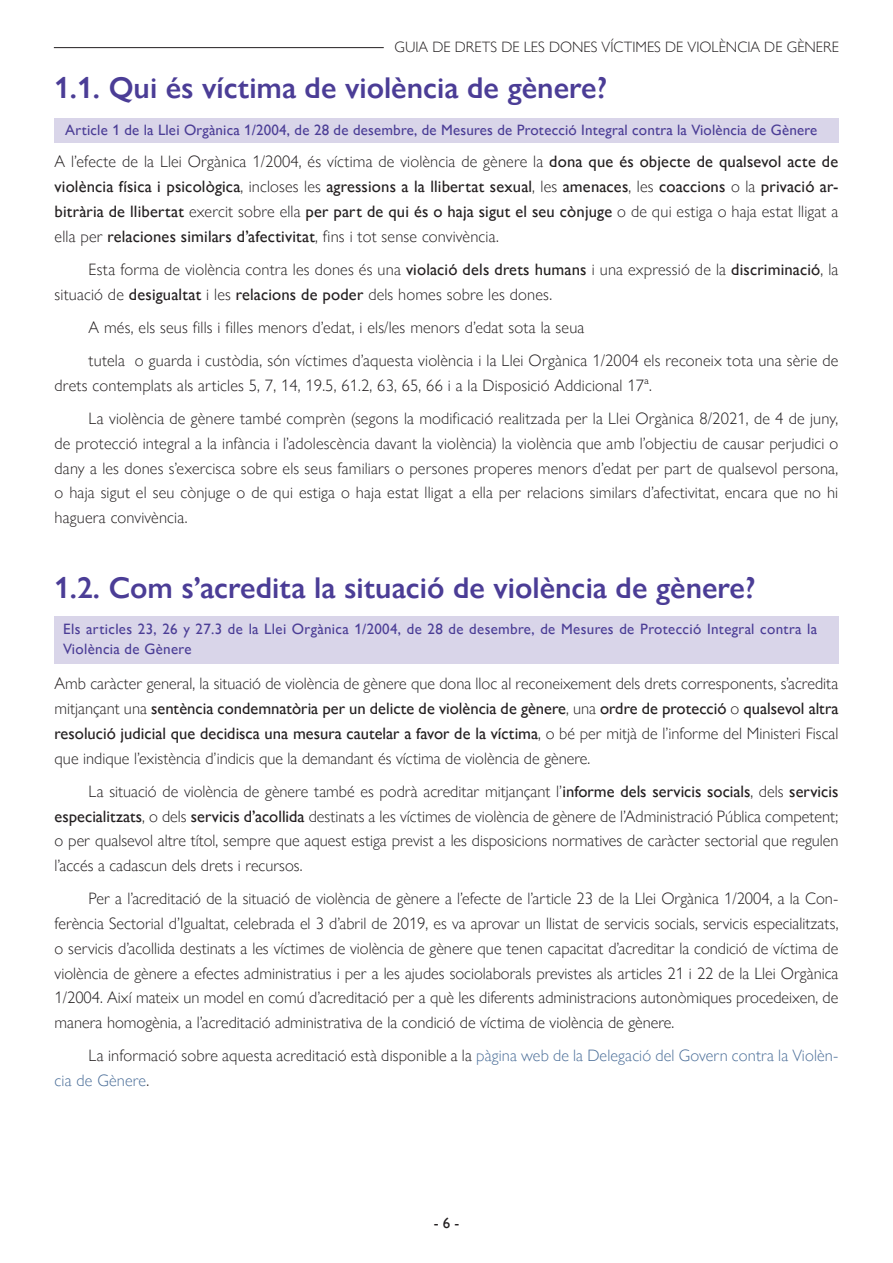
<style>
.page{position:relative;width:893px;height:1263px;background:#fff}
.page>*{position:absolute;margin:0;border:0;box-sizing:border-box;transform-origin:0 0}
.titulo2{font:600 30px "Gill Sans Nova";color:#4b3d96}
.t1{font:300 16.5px/24.8px "Gill Sans Nova";letter-spacing:.01em;color:#231f20;text-align:justify}
.t2{font:500 16.5px/24.8px "Gill Sans Nova";letter-spacing:.01em;color:#231f20;text-align:justify}
.t3{font:300 16.5px/24.8px "Gill Sans Nova";letter-spacing:.01em;color:#4c6f99}
.t4{font:500 15px/19.5px "Gill Sans Nova";letter-spacing:.01em;color:#4b3d96}
.t5{font:300 15px "Gill Sans Nova";color:#231f20}
.t6{font:500 15px "Gill Sans Nova";color:#231f20}
.s1{font-weight:300}
.s2{font-weight:500}
.s3{color:#231f20}
</style>
<div class="page">
<hr style="left:54px;top:47px;width:330px;height:1px;background:#231f20">
<div style="left:54px;top:616px;width:784px;height:47px;background:#d9d5e9"></div>
<div style="left:55px;top:119px;width:784px;height:24px;background:#d9d5e9"></div>
<p class="t5" style="left:394px;top:38px;width:446px">GUIA DE DRETS DE LES DONES VÍCTIMES DE VIOLÈNCIA DE GÈNERE</p>
<p class="titulo2" style="left:54px;top:70px;width:555px">1.1. Qui és víctima de violència de gènere?</p>
<p class="t4" style="left:65px;top:120px;width:754px">Article 1 de la Llei Orgànica 1/2004, de 28 de desembre, de Mesures de Protecció Integral contra la Violència de Gènere</p>
<p class="t2" style="left:55px;top:149px;width:785px"><span class="s1">A l’efecte de la Llei Orgànica 1/2004, és víctima de violència de gènere la</span> dona que és objecte de qualsevol acte de violència física i psicològica<span class="s1">, incloses les</span> agressions a la llibertat sexual<span class="s1">, les</span> amenaces<span class="s1">, les</span> coaccions <span class="s1">o la</span> privació ar&shy;bitrària de llibertat <span class="s1">exercit sobre ella</span> per part de qui és o haja sigut el seu cònjuge <span class="s1">o de qui estiga o haja estat lligat a ella per</span> relaciones similars d’afectivitat<span class="s1">, fins i tot sense convivència.</span></p>
<p class="t1" style="left:55px;top:257px;width:785px;text-indent:34px">Esta forma de violència contra les dones és una <span class="s2">violació dels drets humans</span> i una expressió de la <span class="s2">discriminació</span>, la situació de <span class="s2">desigualtat</span> i les <span class="s2">relacions de poder</span> dels homes sobre les dones.</p>
<p class="t1" style="left:89px;top:315px;width:497px">A més, els seus fills i filles menors d’edat, i els/les menors d’edat sota la seua</p>
<p class="t1" style="left:55px;top:348px;width:785px;text-indent:34px">tutela o guarda i custòdia, són víctimes d’aquesta violència i la Llei Orgànica 1/2004 els reconeix tota una sèrie de drets contemplats als articles 5, 7, 14, 19.5, 61.2, 63, 65, 66 i a la Disposició Addicional 17ª.</p>
<p class="t1" style="left:55px;top:406px;width:785px;text-indent:34px">La violència de gènere també comprèn (segons la modificació realitzada per la Llei Orgànica 8/2021, de 4 de juny, de protecció integral a la infància i l’adolescència davant la violència) la violència que amb l’objectiu de causar perjudici o dany a les dones s’exercisca sobre els seus familiars o persones properes menors d’edat per part de qualsevol persona, o haja sigut el seu cònjuge o de qui estiga o haja estat lligat a ella per relacions similars d’afectivitat, encara que no hi haguera convivència.</p>
<p class="titulo2" style="left:54px;top:569px;width:703px">1.2. Com s’acredita la situació de violència de gènere?</p>
<p class="t4" style="left:63px;top:619px;width:755px">Els articles 23, 26 y 27.3 de la Llei Orgànica 1/2004, de 28 de desembre, de Mesures de Protecció Integral contra la<br>Violència de Gènere</p>
<p class="t1" style="left:55px;top:671px;width:785px">Amb caràcter general, la situació de violència de gènere que dona lloc al reconeixement dels drets corresponents, s’acredita mitjançant una <span class="s2">sentència condemnatòria per un delicte de violència de gènere</span>, una <span class="s2">ordre de protecció</span> o <span class="s2">qualsevol altra resolució judicial que decidisca una mesura cautelar a favor de la víctima</span>, o bé per mitjà de l’informe del Ministeri Fiscal que indique l’existència d’indicis que la demandant és víctima de violència de gènere.</p>
<p class="t1" style="left:55px;top:779px;width:785px;text-indent:34px">La situació de violència de gènere també es podrà acreditar mitjançant l’<span class="s2">informe dels servicis socials</span>, dels <span class="s2">servicis especialitzats</span>, o dels <span class="s2">servicis d’acollida</span> destinats a les víctimes de violència de gènere de l’Administració Pública competent; o per qualsevol altre títol, sempre que aquest estiga previst a les disposicions normatives de caràcter sectorial que regulen l’accés a cadascun dels drets i recursos.</p>
<p class="t1" style="left:55px;top:886px;width:785px;text-indent:34px">Per a l’acreditació de la situació de violència de gènere a l’efecte de l’article 23 de la Llei Orgànica 1/2004, a la Con&shy;ferència Sectorial d’Igualtat, celebrada el 3 d’abril de 2019, es va aprovar un llistat de servicis socials, servicis especialitzats, o servicis d’acollida destinats a les víctimes de violència de gènere que tenen capacitat d’acreditar la condició de víctima de violència de gènere a efectes administratius i per a les ajudes sociolaborals previstes als articles 21 i 22 de la Llei Orgànica 1/2004. Així mateix un model en comú d’acreditació per a què les diferents administracions autonòmiques procedeixen, de manera homogènia, a l’acreditació administrativa de la condició de víctima de violència de gènere.</p>
<p class="t3" style="left:55px;top:1043px;width:785px;text-indent:34px"><span class="s3">La informació sobre aquesta acreditació està disponible a la</span> pàgina web de la Delegació del Govern contra la Violèn&shy;cia de Gènere<span class="s3">.</span></p>
<p class="t6" style="left:434px;top:1213px;width:27px">- 6 -</p>
</div>
